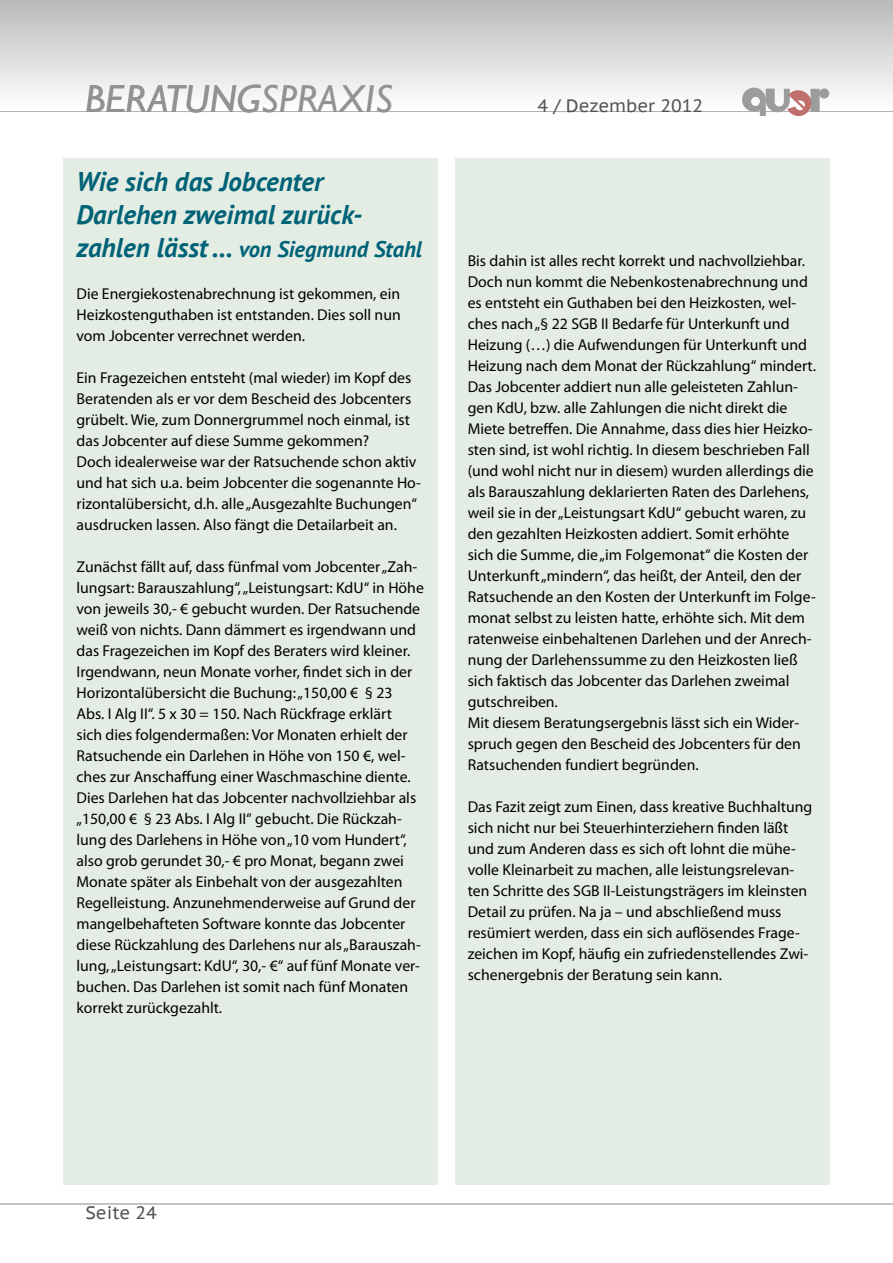
<style>
.page{position:relative;width:893px;height:1263px;background:#fff}
.page>*{position:absolute;margin:0;border:0;box-sizing:border-box;transform-origin:0 0}
.t1{font:italic 39px "Gill Sans";letter-spacing:.01em;color:#919291}
.t2{font:italic 700 27px/33px "PT Sans";color:#006277}
.t3{font:italic 700 22.5px "PT Sans";color:#006277}
.t4{font:18px "PT Sans Caption";color:#565655}
.t5{font:15.75px/21px "Myriad Pro";color:#000}
.s1{font-size:27px}
</style>
<div class="page">
<hr style="left:0;top:111px;width:893px;height:1px;background:#b1b2b3">
<hr style="left:0;top:1203px;width:893px;height:2px;background:#b1b2b3">
<div style="left:0;top:0;width:893px;height:111px;background:linear-gradient(to bottom,#b9baba,#fff)"></div>
<svg style="left:742px;top:88px;width:87px;height:28px"></svg>
<div style="left:64px;top:158px;width:374px;height:1026px;background:#e3ede4"></div>
<div style="left:455px;top:158px;width:374px;height:1026px;background:#e3ede4"></div>
<h1 class="t1" style="left:85px;top:76px;width:309px">BERATUNGSPRAXIS</h1>
<h2 class="t2" style="left:77px;top:164px;width:287px">Wie sich das Jobcenter<br>Darlehen zweimal zurück-</h2>
<h3 class="t3" style="left:77px;top:234px;width:347px"><span class="s1">zahlen lässt …</span> von Siegmund Stahl</h3>
<p class="t5" style="left:77px;top:283px;width:326px;text-align:justify">Die Energiekostenabrechnung ist gekommen, ein Heizkostenguthaben ist entstanden. Dies soll nun vom Jobcenter verrechnet werden.</p>
<p class="t5" style="left:77px;top:367px;width:346px">Ein Fragezeichen entsteht (mal wieder) im Kopf des Beratenden als er vor dem Bescheid des Jobcenters grübelt. Wie, zum Donnergrummel noch einmal, ist das Jobcenter auf diese Summe gekommen?<br>Doch idealerweise war der Ratsuchende schon aktiv und hat sich u.a. beim Jobcenter die sogenannte Ho&shy;rizontalübersicht, d.h. alle „Ausgezahlte Buchungen“ ausdrucken lassen. Also fängt die Detailarbeit an.</p>
<p class="t5" style="left:77px;top:556px;width:349px">Zunächst fällt auf, dass fünfmal vom Jobcenter „Zah&shy;lungsart: Barauszahlung“, „Leistungsart: KdU“ in Höhe von jeweils 30,- € gebucht wurden. Der Ratsuchende weiß von nichts. Dann dämmert es irgendwann und das Fragezeichen im Kopf des Beraters wird kleiner.<br>Irgendwann, neun Monate vorher, findet sich in der Horizontalübersicht die Buchung: „150,00 € § 23<br>Abs. I Alg II“. 5 x 30 = 150. Nach Rückfrage erklärt<br>sich dies folgendermaßen: Vor Monaten erhielt der Ratsuchende ein Darlehen in Höhe von 150 €, wel&shy;ches zur Anschaffung einer Waschmaschine diente.<br>Dies Darlehen hat das Jobcenter nachvollziehbar als „150,00 € § 23 Abs. I Alg II“ gebucht. Die Rückzah&shy;lung des Darlehens in Höhe von „10 vom Hundert“, also grob gerundet 30,- € pro Monat, begann zwei Monate später als Einbehalt von der ausgezahlten Regelleistung. Anzunehmenderweise auf Grund der mangelbehafteten Software konnte das Jobcenter diese Rückzahlung des Darlehens nur als „Barauszah&shy;lung, „Leistungsart: KdU“, 30,- €“ auf fünf Monate ver&shy;buchen. Das Darlehen ist somit nach fünf Monaten korrekt zurückgezahlt.</p>
<p class="t4" style="left:538px;top:94px;width:167px">4 / Dezember 2012</p>
<p class="t5" style="left:468px;top:250px;width:350px">Bis dahin ist alles recht korrekt und nachvollziehbar.<br>Doch nun kommt die Nebenkostenabrechnung und es entsteht ein Guthaben bei den Heizkosten, wel&shy;ches nach „§ 22 SGB II Bedarfe für Unterkunft und Heizung (…) die Aufwendungen für Unterkunft und Heizung nach dem Monat der Rückzahlung“ mindert.<br>Das Jobcenter addiert nun alle geleisteten Zahlun&shy;gen KdU, bzw. alle Zahlungen die nicht direkt die Miete betreffen. Die Annahme, dass dies hier Heizko&shy;sten sind, ist wohl richtig. In diesem beschrieben Fall (und wohl nicht nur in diesem) wurden allerdings die als Barauszahlung deklarierten Raten des Darlehens, weil sie in der „Leistungsart KdU“ gebucht waren, zu den gezahlten Heizkosten addiert. Somit erhöhte sich die Summe, die „im Folgemonat“ die Kosten der Unterkunft „mindern“, das heißt, der Anteil, den der Ratsuchende an den Kosten der Unterkunft im Folge&shy;monat selbst zu leisten hatte, erhöhte sich. Mit dem ratenweise einbehaltenen Darlehen und der Anrech&shy;nung der Darlehenssumme zu den Heizkosten ließ sich faktisch das Jobcenter das Darlehen zweimal gutschreiben.<br>Mit diesem Beratungsergebnis lässt sich ein Wider&shy;spruch gegen den Bescheid des Jobcenters für den Ratsuchenden fundiert begründen.</p>
<p class="t5" style="left:468px;top:796px;width:346px">Das Fazit zeigt zum Einen, dass kreative Buchhaltung sich nicht nur bei Steuerhinterziehern finden läßt und zum Anderen dass es sich oft lohnt die mühe&shy;volle Kleinarbeit zu machen, alle leistungsrelevan&shy;ten Schritte des SGB II-Leistungsträgers im kleinsten Detail zu prüfen. Na ja – und abschließend muss resümiert werden, dass ein sich auflösendes Frage&shy;zeichen im Kopf, häufig ein zufriedenstellendes Zwi&shy;schenergebnis der Beratung sein kann.</p>
<p class="t4" style="left:86px;top:1201px;width:73px">Seite 24</p>
</div>
